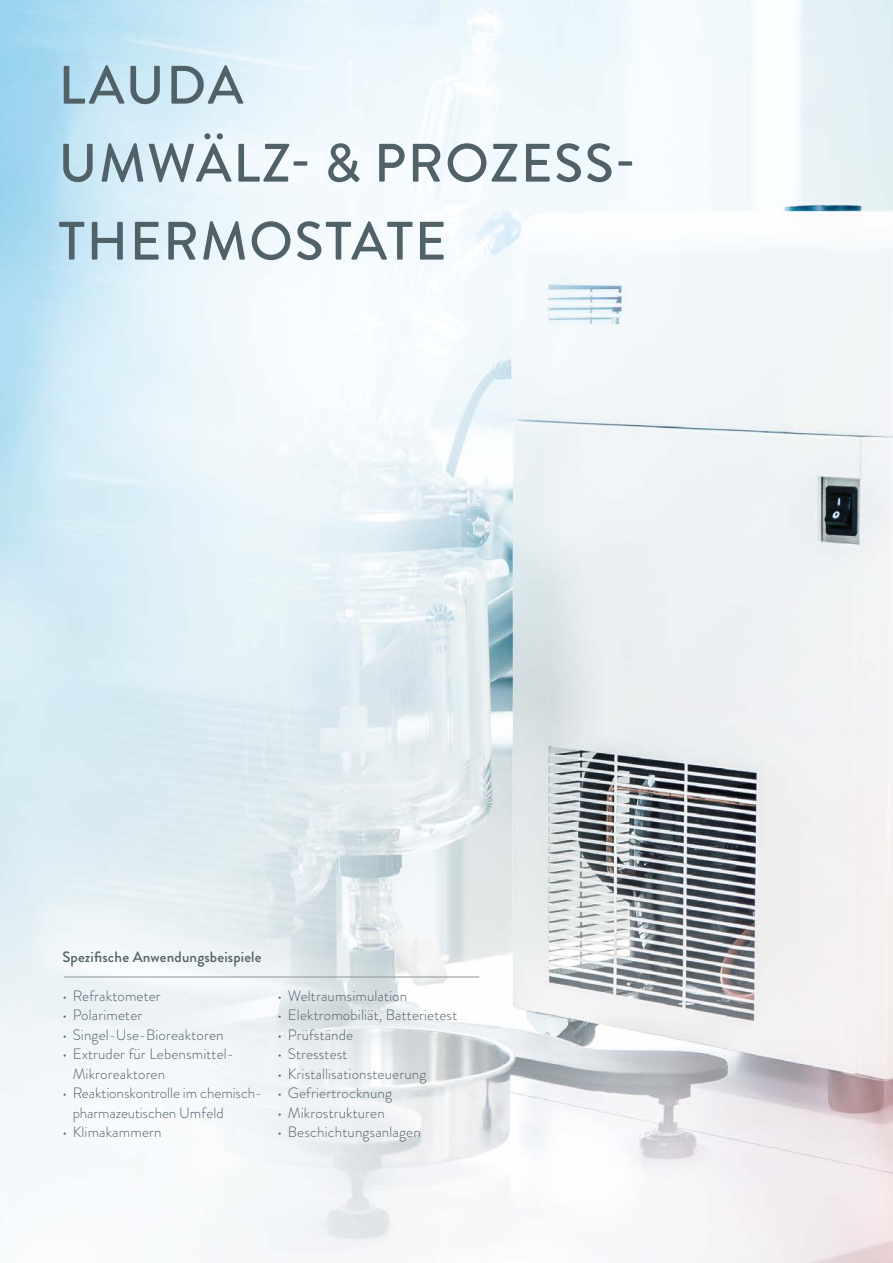
<style>
.page{position:relative;width:893px;height:1263px;background:#fff}
.page>*{position:absolute;margin:0;border:0;box-sizing:border-box;transform-origin:0 0}
.t1{font:500 54px/78px "Brandon Grotesque";letter-spacing:.03em;color:#516168}
.t2{font:300 15px/19.5px "Brandon Grotesque";letter-spacing:.01em;color:#516168}
.t3{font:500 15px "Brandon Grotesque";letter-spacing:.01em;color:#516168}
</style>
<div class="page">
<img style="left:0;top:0;width:893px;height:1263px">
<hr style="left:64px;top:977px;width:415px;height:1px;background:#8a959c">
<h1 class="t1" style="left:59px;top:47px;width:579px">LAUDA<br>UMWÄLZ- &amp; PROZESS-<br>THERMOSTATE</h1>
<p class="t3" style="left:63px;top:946px;width:201px">Spezifische Anwendungsbeispiele</p>
<p class="t2" style="left:62px;top:986px;width:100px">• Refraktometer</p>
<p class="t2" style="left:62px;top:1005px;width:82px">• Polarimeter</p>
<p class="t2" style="left:62px;top:1025px;width:163px">• Singel-Use-Bioreaktoren</p>
<p class="t2" style="left:73px;top:1044px;width:163px;text-indent:-11px">• Extruder für Lebensmittel-<br>Mikroreaktoren</p>
<p class="t2" style="left:73px;top:1083px;width:191px;text-indent:-11px">• Reaktionskontrolle im chemisch&shy;pharmazeutischen Umfeld</p>
<p class="t2" style="left:62px;top:1122px;width:101px">• Klimakammern</p>
<p class="t2" style="left:277px;top:986px;width:131px">• Weltraumsimulation</p>
<p class="t2" style="left:277px;top:1005px;width:182px">• Elektromobiliät, Batterietest</p>
<p class="t2" style="left:277px;top:1025px;width:78px">• Prüfstände</p>
<p class="t2" style="left:277px;top:1044px;width:72px">• Stresstest</p>
<p class="t2" style="left:277px;top:1064px;width:151px">• Kristallisationsteuerung</p>
<p class="t2" style="left:277px;top:1083px;width:116px">• Gefriertrocknung</p>
<p class="t2" style="left:277px;top:1103px;width:109px">• Mikrostrukturen</p>
<p class="t2" style="left:277px;top:1122px;width:145px">• Beschichtungsanlagen</p>
</div>
